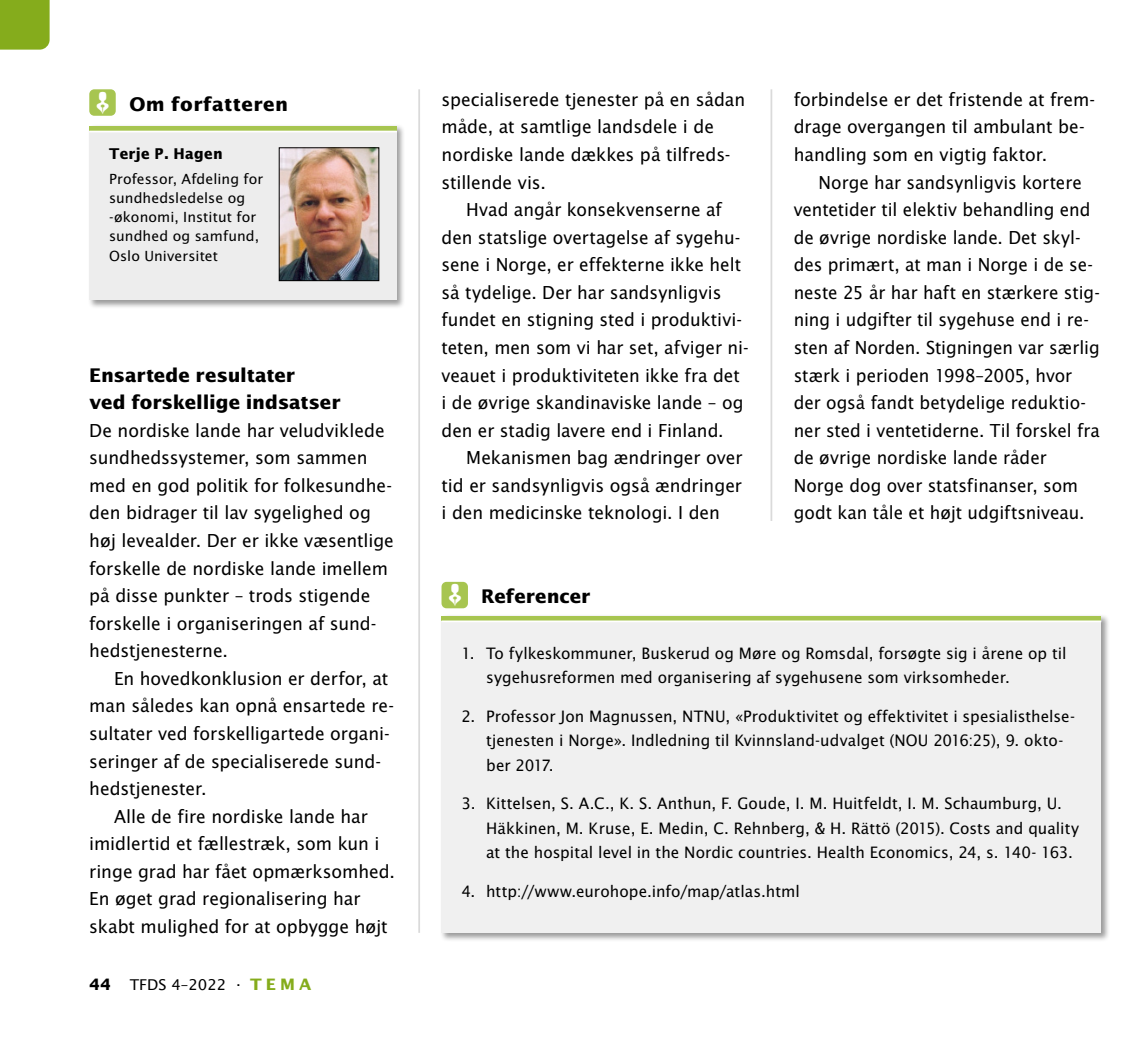
<style>
.page{position:relative;width:1141px;height:1042px;background:#fff}
.page>*{position:absolute;margin:0;border:0;box-sizing:border-box;transform-origin:0 0}
.t1{font:700 18.9px/27.5px "Lucida Sans";letter-spacing:-.005em;color:#000}
.t2{font:700 18.9px "Lucida Sans";letter-spacing:.02em;color:#000}
.t3{font:17.85px/27.7px "Lucida Sans";color:#000}
.t4{font:17.85px/27.7px "Lucida Sans";color:#000;scale:.95 1}
.t5{font:17.85px/27.7px "Lucida Sans";color:#000;scale:.96 1}
.t6{font:15.75px/24.5px "Lucida Sans";color:#000}
.t7{font:14.88px "Lucida Sans";color:#000}
.t8{font:700 14.88px "Lucida Sans";letter-spacing:.02em;color:#000;scale:.94 1}
.t9{font:14px/19.2px "Lucida Sans";letter-spacing:.01em;color:#000}
.s1{font-weight:700;font-size:15.75px}
.s2{font-weight:700;font-size:15.75px;color:#85ac1c}
</style>
<div class="page">
<div style="left:0;top:0;width:50px;height:50px;background:#85ac1c"></div>
<hr style="left:771px;top:89px;width:1px;height:432px;background:#dadada">
<hr style="left:418px;top:89px;width:2px;height:844px;background:#dadada">
<div style="left:440px;top:614px;width:670px;height:327px;background:#000;opacity:.4"></div>
<div style="left:441px;top:616px;width:660px;height:5px;background:#a7c550"></div>
<div style="left:441px;top:621px;width:660px;height:312px;background:#f0f0f0"></div>
<hr style="left:441px;top:620px;width:660px;height:2px;background:#fff">
<div style="left:441px;top:582px;width:27px;height:26px;background:#a7c550;border-radius:5px"></div>
<div style="left:87px;top:124px;width:319px;height:185px;background:#000;opacity:.4"></div>
<svg style="left:89px;top:126px;width:308px;height:5px;background:#acc85b"></svg>
<div style="left:89px;top:132px;width:308px;height:168px;background:#ededed"></div>
<hr style="left:89px;top:131px;width:308px;height:1px;background:#fff">
<div style="left:89px;top:89px;width:27px;height:27px;background:#a7c550;border-radius:5px"></div>
<img style="left:281px;top:150px;width:96px;height:129px">
<div style="left:279px;top:148px;width:100px;height:133px;border:1px solid #000"></div>
<p class="t2" style="left:129px;top:93px;width:160px">Om forfatteren</p>
<p class="t3" style="left:441px;top:85px;width:305px">specialiserede tjenester på en sådan måde, at samtlige landsdele i de nordiske lande dækkes på tilfreds&shy;stillende vis.</p>
<p class="t5" style="left:441px;top:195px;width:322px;text-indent:25px">Hvad angår konsekvenserne af den statslige overtagelse af sygehu&shy;sene i Norge, er effekterne ikke helt så tydelige. Der har sandsynligvis fundet en stigning sted i produktivi&shy;teten, men som vi har set, afviger ni&shy;veauet i produktiviteten ikke fra det i de øvrige skandinaviske lande – og den er stadig lavere end i Finland.</p>
<p class="t3" style="left:441px;top:444px;width:302px;text-align:justify;text-indent:25px">Mekanismen bag ændringer over tid er sandsynligvis også ændringer i den medicinske teknologi. I den</p>
<p class="t3" style="left:794px;top:85px;width:303px">forbindelse er det fristende at frem&shy;drage overgangen til ambulant be&shy;handling som en vigtig faktor.</p>
<p class="t4" style="left:794px;top:168px;width:324px;text-indent:25px">Norge har sandsynligvis kortere ventetider til elektiv behandling end de øvrige nordiske lande. Det skyl&shy;des primært, at man i Norge i de se&shy;neste 25 år har haft en stærkere stig&shy;ning i udgifter til sygehuse end i re&shy;sten af Norden. Stigningen var særlig stærk i perioden 1998–2005, hvor der også fandt betydelige reduktio&shy;ner sted i ventetiderne. Til forskel fra de øvrige nordiske lande råder Norge dog over statsfinanser, som godt kan tåle et højt udgiftsniveau.</p>
<p class="t8" style="left:109px;top:145px;width:122px">Terje P. Hagen</p>
<p class="t9" style="left:109px;top:169px;width:156px">Professor, Afdeling for sundhedsledelse og -økonomi, Institut for sundhed og samfund,<br>Oslo Universitet</p>
<p class="t1" style="left:89px;top:361px;width:253px">Ensartede resultater<br>ved forskellige indsatser</p>
<p class="t3" style="left:89px;top:416px;width:306px">De nordiske lande har veludviklede sundhedssystemer, som sammen med en god politik for folkesundhe&shy;den bidrager til lav sygelighed og høj levealder. Der er ikke væsentlige forskelle de nordiske lande imellem på disse punkter – trods stigende forskelle i organiseringen af sund&shy;hedstjenesterne.</p>
<p class="t3" style="left:89px;top:664px;width:306px;text-indent:25px">En hovedkonklusion er derfor, at man således kan opnå ensartede re&shy;sultater ved forskelligartede organi&shy;seringer af de specialiserede sund&shy;hedstjenester.</p>
<p class="t3" style="left:89px;top:802px;width:307px;text-indent:25px">Alle de fire nordiske lande har imidlertid et fællestræk, som kun i ringe grad har fået opmærksomhed.<br>En øget grad regionalisering har skabt mulighed for at opbygge højt</p>
<p class="t1" style="left:481px;top:582px;width:111px">Referencer</p>
<p class="t6" style="left:486px;top:640px;width:582px;text-indent:-25px">1. To fylkeskommuner, Buskerud og Møre og Romsdal, forsøgte sig i årene op til sygehusreformen med organisering af sygehusene som virksomheder.</p>
<p class="t6" style="left:486px;top:703px;width:590px;text-indent:-25px">2. Professor Jon Magnussen, NTNU, «Produktivitet og effektivitet i spesialisthelse&shy;tjenesten i Norge». Indledning til Kvinnsland-udvalget (NOU 2016:25), 9. okto&shy;ber 2017.</p>
<p class="t6" style="left:486px;top:791px;width:594px;text-indent:-25px">3. Kittelsen, S. A.C., K. S. Anthun, F. Goude, I. M. Huitfeldt, I. M. Schaumburg, U.<br>Häkkinen, M. Kruse, E. Medin, C. Rehnberg, &amp; H. Rättö (2015). Costs and quality at the hospital level in the Nordic countries. Health Economics, 24, s. 140- 163.</p>
<p class="t6" style="left:461px;top:878px;width:340px">4. http://www.eurohope.info/map/atlas.html</p>
<p class="t7" style="left:89px;top:975px;width:224px"><span class="s1">44</span> TFDS 4–2022 . <span class="s2">T E M A</span></p>
</div>
